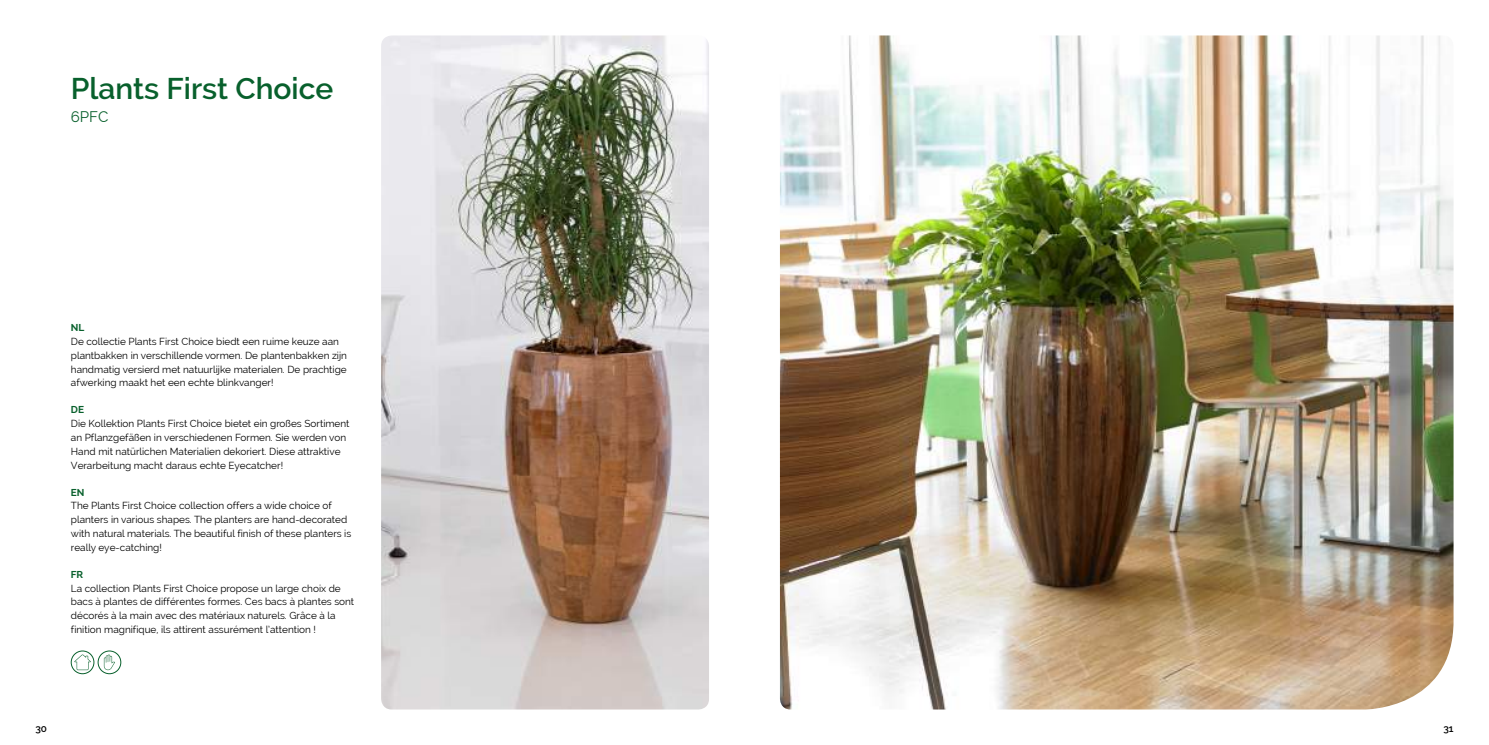
<style>
.page{position:relative;width:1489px;height:745px;background:#fff}
.page>*{position:absolute;margin:0;border:0;box-sizing:border-box;transform-origin:0 0}
.t1{font:600 30px "Raleway";color:#08602c}
.t2{font:15px "Raleway";color:#08602c}
.t3{font:10px/13.8px "Raleway";color:#000}
.t4{font:700 10px "Raleway";color:#08602c}
.t5{font:600 10px "Raleway";color:#000}
</style>
<div class="page">
<img style="left:381px;top:35px;width:328px;height:674px">
<img style="left:780px;top:35px;width:673px;height:674px">
<svg style="left:74px;top:654px;width:17px;height:15px"></svg>
<div style="left:71px;top:650px;width:23px;height:23px;border:1px solid #08602c;border-radius:50%"></div>
<svg style="left:104px;top:654px;width:11px;height:15px"></svg>
<div style="left:98px;top:650px;width:23px;height:23px;border:1px solid #08602c;border-radius:50%"></div>
<h1 class="t1" style="left:71px;top:71px;width:264px">Plants First Choice</h1>
<h2 class="t2" style="left:71px;top:108px;width:39px">6PFC</h2>
<p class="t4" style="left:71px;top:322px;width:15px">NL</p>
<p class="t3" style="left:71px;top:334px;width:278px">De collectie Plants First Choice biedt een ruime keuze aan plantbakken in verschillende vormen. De plantenbakken zijn handmatig versierd met natuurlijke materialen. De prachtige afwerking maakt het een echte blinkvanger!</p>
<p class="t4" style="left:71px;top:404px;width:15px">DE</p>
<p class="t3" style="left:71px;top:416px;width:280px">Die Kollektion Plants First Choice bietet ein großes Sortiment an Pflanzgefäßen in verschiedenen Formen. Sie werden von Hand mit natürlichen Materialien dekoriert. Diese attraktive Verarbeitung macht daraus echte Eyecatcher!</p>
<p class="t4" style="left:71px;top:486px;width:15px">EN</p>
<p class="t3" style="left:71px;top:498px;width:282px">The Plants First Choice collection offers a wide choice of planters in various shapes. The planters are hand-decorated with natural materials. The beautiful finish of these planters is really eye-catching!</p>
<p class="t4" style="left:71px;top:568px;width:14px">FR</p>
<p class="t3" style="left:71px;top:581px;width:285px">La collection Plants First Choice propose un large choix de bacs à plantes de différentes formes. Ces bacs à plantes sont décorés à la main avec des matériaux naturels. Grâce à la finition magnifique, ils attirent assurément l’attention !</p>
<p class="t5" style="left:35px;top:722px;width:13px">30</p>
<p class="t5" style="left:1443px;top:722px;width:12px">31</p>
</div>
